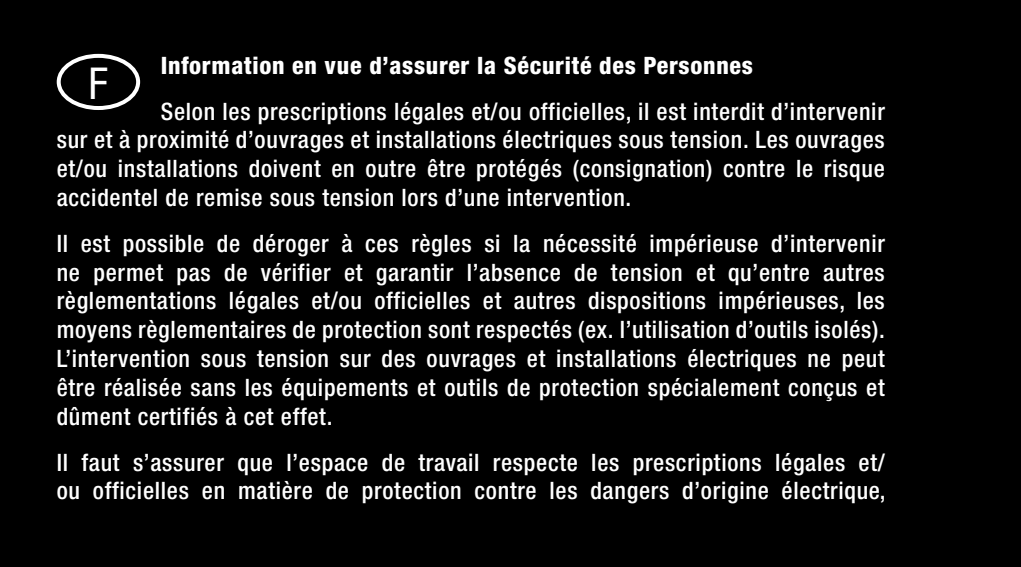
<style>
.page{position:relative;width:1021px;height:567px;background:#fff}
.page>*{position:absolute;margin:0;border:0;box-sizing:border-box;transform-origin:0 0}
.t1{font:condensed 44px "Helvetica Neue LT Std";color:#fff}
.t2{font:500 condensed 24px/28.8px "Helvetica Neue LT Std";letter-spacing:.03em;color:#fff;text-align:justify}
.t3{font:800 condensed 24px "Helvetica Neue LT Std";letter-spacing:.03em;color:#fff}
</style>
<div class="page">
<div style="left:0;top:0;width:1020px;height:567px;background:#000"></div>
<div style="left:57px;top:54px;width:83px;height:56px;border:4px solid #fff;border-radius:50%"></div>
<p class="t3" style="left:161px;top:50px;width:593px">Information en vue d’assurer la Sécurité des Personnes</p>
<p class="t2" style="left:57px;top:96px;width:829px;text-indent:104px">Selon les prescriptions légales et/ou officielles, il est interdit d’intervenir sur et à proximité d’ouvrages et installations électriques sous tension. Les ouvrages et/ou installations doivent en outre être protégés (consignation) contre le risque accidentel de remise sous tension lors d’une intervention.</p>
<p class="t2" style="left:57px;top:229px;width:829px">Il est possible de déroger à ces règles si la nécessité impérieuse d’intervenir ne permet pas de vérifier et garantir l’absence de tension et qu’entre autres règlementations légales et/ou officielles et autres dispositions impérieuses, les moyens règlementaires de protection sont respectés (ex. l’utilisation d’outils isolés).<br>L’intervention sous tension sur des ouvrages et installations électriques ne peut être réalisée sans les équipements et outils de protection spécialement conçus et dûment certifiés à cet effet.</p>
<p class="t2" style="left:57px;top:447px;width:830px">Il faut s’assurer que l’espace de travail respecte les prescriptions légales et/ ou officielles en matière de protection contre les dangers d’origine électrique,</p>
<h1 class="t1" style="left:89px;top:58px;width:21px">F</h1>
</div>
